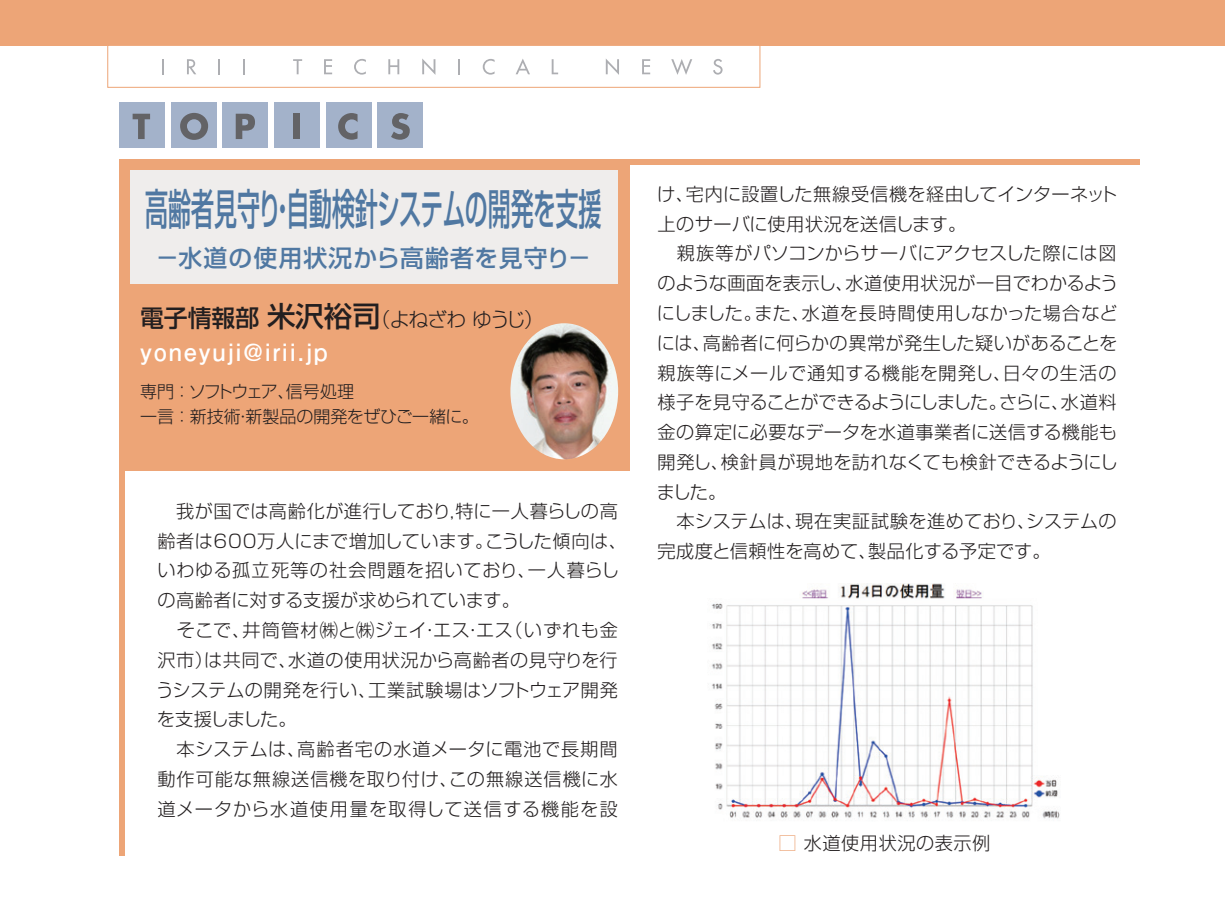
<style>
.page{position:relative;width:1225px;height:913px;background:#fff}
.page>*{position:absolute;margin:0;border:0;box-sizing:border-box;transform-origin:0 0}
.t1{font:500 42.6px "Shin Go Pro";letter-spacing:-.005em;color:#5078a2;scale:.54 1}
.t2{font:500 23.8px "Shin Go Pro";letter-spacing:.05em;color:#5078a2}
.t3{font:700 23.8px "Futo Go B101 Pro";letter-spacing:.075em;color:#fff}
.t4{font:300 19.8px "Shin Go Pro";letter-spacing:-.055em;color:#231f20}
.t5{font:300 18.2px/29.8px "Shin Go Pro";letter-spacing:.025em;color:#231f20}
.t6{font:300 17px/25.6px "Shin Go Pro";color:#231f20}
.s1{font-weight:500;font-size:23.8px}
.s2{font-weight:500;font-size:28.4px}
.s3{color:#eda577}
</style>
<div class="page">
<div style="left:119px;top:471px;width:6px;height:385px;background:#eda577"></div>
<div style="left:119px;top:159px;width:510px;height:312px;background:#eda577"></div>
<div style="left:130px;top:170px;width:488px;height:113px;background:#efedec"></div>
<div style="left:629px;top:159px;width:511px;height:5px;background:#eda577"></div>
<div style="left:0;top:0;width:1225px;height:45px;background:#eda577"></div>
<div style="left:107px;top:45px;width:653px;height:43px;background:#fff;border:1px solid #eda577"></div>
<svg style="left:162px;top:59px;width:2px;height:15px"></svg>
<svg style="left:187px;top:59px;width:9px;height:15px"></svg>
<svg style="left:218px;top:59px;width:2px;height:15px"></svg>
<svg style="left:243px;top:59px;width:2px;height:15px"></svg>
<svg style="left:293px;top:59px;width:9px;height:15px"></svg>
<svg style="left:324px;top:59px;width:8px;height:15px"></svg>
<svg style="left:354px;top:59px;width:12px;height:16px"></svg>
<svg style="left:388px;top:59px;width:11px;height:15px"></svg>
<svg style="left:422px;top:58px;width:13px;height:17px"></svg>
<svg style="left:458px;top:59px;width:2px;height:15px"></svg>
<svg style="left:483px;top:59px;width:11px;height:16px"></svg>
<svg style="left:516px;top:59px;width:14px;height:15px"></svg>
<svg style="left:551px;top:59px;width:7px;height:15px"></svg>
<svg style="left:606px;top:59px;width:13px;height:16px"></svg>
<svg style="left:642px;top:59px;width:8px;height:15px"></svg>
<svg style="left:671px;top:59px;width:21px;height:16px"></svg>
<svg style="left:713px;top:59px;width:9px;height:16px"></svg>
<div style="left:119px;top:102px;width:46px;height:45px;background:#a3b2ca"></div>
<div style="left:171px;top:102px;width:45px;height:45px;background:#a3b2ca"></div>
<div style="left:222px;top:102px;width:46px;height:45px;background:#a3b2ca"></div>
<div style="left:274px;top:102px;width:45px;height:45px;background:#a3b2ca"></div>
<div style="left:326px;top:102px;width:45px;height:45px;background:#a3b2ca"></div>
<div style="left:377px;top:102px;width:46px;height:45px;background:#a3b2ca"></div>
<svg style="left:133px;top:114px;width:17px;height:25px"></svg>
<svg style="left:180px;top:113px;width:28px;height:27px"></svg>
<svg style="left:236px;top:114px;width:19px;height:25px"></svg>
<div style="left:293px;top:114px;width:6px;height:25px;background:#636366"></div>
<svg style="left:338px;top:113px;width:19px;height:27px"></svg>
<svg style="left:391px;top:113px;width:19px;height:27px"></svg>
<img style="left:510px;top:323px;width:108px;height:136px">
<img style="left:710px;top:584px;width:350px;height:235px">
<h1 class="t1" style="left:145px;top:173px;width:846px">高齢者見守り・自動検針システムの開発を支援</h1>
<h2 class="t2" style="left:156px;top:239px;width:437px">－水道の使用状況から高齢者を見守り－</h2>
<p class="t4" style="left:140px;top:304px;width:405px"><span class="s1">電子情報部</span> <span class="s2">米沢裕司</span>（よねざわ ゆうじ）</p>
<h2 class="t3" style="left:140px;top:333px;width:189px">yoneyuji@irii.jp</h2>
<p class="t6" style="left:140px;top:376px;width:340px">専門 ：ソフトウェア、信号処理<br>一言 ：新技術・新製品の開発をぜひご一緒に。</p>
<p class="t5" style="left:156px;top:494px;width:473px">　我が国では高齢化が進行しており，特に一人暮らしの高齢者は600万人にまで増加しています。こうした傾向は、いわゆる孤立死等の社会問題を招いており、一人暮らしの高齢者に対する支援が求められています。<br>　そこで、井筒管材㈱と㈱ジェイ・エス・エス（いずれも金沢市）は共同で、水道の使用状況から高齢者の見守りを行うシステムの開発を行い、工業試験場はソフトウェア開発を支援しました。<br>　本システムは、高齢者宅の水道メータに電池で長期間動作可能な無線送信機を取り付け、この無線送信機に水道メータから水道使用量を取得して送信する機能を設</p>
<p class="t5" style="left:657px;top:177px;width:463px">け、宅内に設置した無線受信機を経由してインターネット上のサーバに使用状況を送信します。<br>　親族等がパソコンからサーバにアクセスした際には図のような画面を表示し、水道使用状況が一目でわかるようにしました。また、水道を長時間使用しなかった場合などには、高齢者に何らかの異常が発生した疑いがあることを親族等にメールで通知する機能を開発し、日々の生活の様子を見守ることができるようにしました。さらに、水道料金の算定に必要なデータを水道事業者に送信する機能も開発し、検針員が現地を訪れなくても検針できるようにしました。<br>　本システムは、現在実証試験を進めており、システムの完成度と信頼性を高めて、製品化する予定です。</p>
<p class="t5" style="left:778px;top:825px;width:213px"><span class="s3">□</span> 水道使用状況の表示例</p>
</div>
